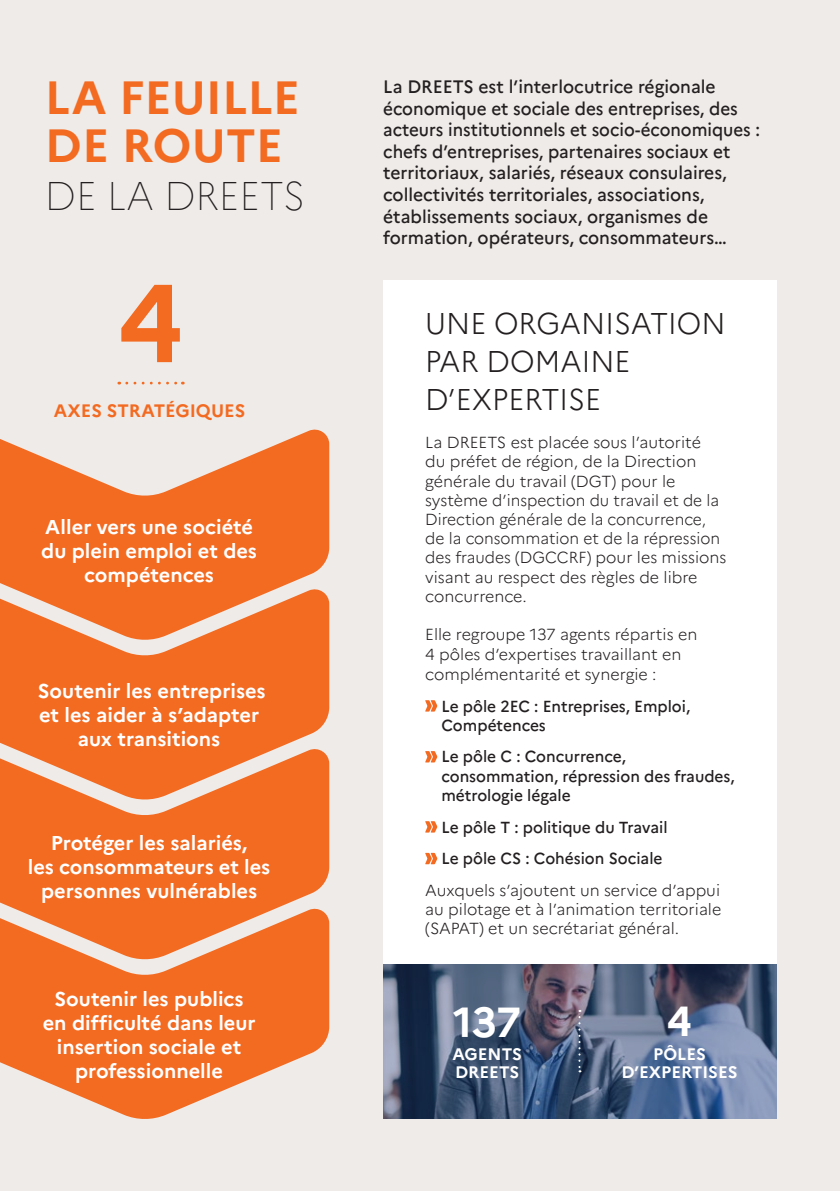
<style>
.page{position:relative;width:840px;height:1191px;background:#fff}
.page>*{position:absolute;margin:0;border:0;box-sizing:border-box;transform-origin:0 0}
.t1{font:700 110.4px "Marianne";color:#f36a21}
.t2{font:700 46.6px/48px "Marianne";color:#f36a21}
.t3{font:700 42px "Marianne";color:#fff}
.t4{font:100 40px "Marianne";color:#231f20;scale:.96 1}
.t5{font:300 30px/38px "Marianne";color:#231f20}
.t6{font:700 20px/24px "Marianne";color:#fff;text-align:center}
.t7{font:500 18px/21.6px "Marianne";color:#231f20}
.t8{font:700 18px "Marianne";color:#f36a21}
.t9{font:700 16.6px/18.8px "Marianne";color:#fff;text-align:center}
.t10{font:300 16px/19.2px "Marianne";color:#231f20}
.t11{font:500 16px/19.2px "Marianne";color:#231f20}
</style>
<div class="page">
<div style="left:0;top:0;width:839px;height:1191px;background:#efebe8"></div>
<svg style="left:0;top:429px;width:329px;height:157px;fill:#f36a21"></svg>
<svg style="left:0;top:586px;width:329px;height:160px;background:#f27635"></svg>
<svg style="left:0;top:746px;width:329px;height:160px;background:#f27735"></svg>
<svg style="left:0;top:906px;width:329px;height:213px;fill:#f36a21"></svg>
<div style="left:383px;top:281px;width:393px;height:838px;background:#fff"></div>
<svg style="left:425px;top:700px;width:12px;height:11px"></svg>
<svg style="left:425px;top:751px;width:12px;height:11px"></svg>
<svg style="left:425px;top:821px;width:12px;height:11px"></svg>
<svg style="left:425px;top:853px;width:12px;height:11px"></svg>
<svg style="left:127px;top:382px;width:56px;height:2px"></svg>
<svg style="left:383px;top:964px;width:393px;height:155px;background:#51617f"></svg>
<svg style="left:578px;top:1010px;width:2px;height:62px"></svg>
<h2 class="t2" style="left:45px;top:74px;width:256px">LA FEUILLE<br>DE ROUTE</h2>
<h3 class="t4" style="left:45px;top:172px;width:273px">DE LA DREETS</h3>
<h1 class="t1" style="left:117px;top:255px;width:68px">4</h1>
<p class="t8" style="left:54px;top:399px;width:193px">AXES STRATÉGIQUES</p>
<p class="t6" style="left:41px;top:515px;width:217px">Aller vers une société du plein emploi et des compétences</p>
<p class="t6" style="left:38px;top:678px;width:229px">Soutenir les entreprises et les aider à s’adapter aux transitions</p>
<p class="t6" style="left:28px;top:831px;width:244px">Protéger les salariés,<br>les consommateurs et les personnes vulnérables</p>
<p class="t6" style="left:43px;top:986px;width:214px">Soutenir les publics en difficulté dans leur insertion sociale et professionnelle</p>
<p class="t7" style="left:383px;top:76px;width:378px">La DREETS est l’interlocutrice régionale économique et sociale des entreprises, des acteurs institutionnels et socio-économiques : chefs d’entreprises, partenaires sociaux et territoriaux, salariés, réseaux consulaires, collectivités territoriales, associations, établissements sociaux, organismes de formation, opérateurs, consommateurs…</p>
<h3 class="t5" style="left:425px;top:304px;width:302px">UNE ORGANISATION<br>PAR DOMAINE<br>D’EXPERTISE</h3>
<p class="t10" style="left:425px;top:433px;width:302px">La DREETS est placée sous l’autorité<br>du préfet de région, de la Direction générale du travail (DGT) pour le système d’inspection du travail et de la Direction générale de la concurrence, de la consommation et de la répression des fraudes (DGCCRF) pour les missions visant au respect des règles de libre concurrence.</p>
<p class="t10" style="left:425px;top:624px;width:273px;line-height:19.8px">Elle regroupe 137 agents répartis en<br>4 pôles d’expertises travaillant en complémentarité et synergie :</p>
<p class="t11" style="left:441px;top:696px;width:250px">Le pôle 2EC : Entreprises, Emploi,<br>Compétences</p>
<p class="t11" style="left:441px;top:747px;width:294px">Le pôle C : Concurrence, consommation, répression des fraudes, métrologie légale</p>
<p class="t11" style="left:441px;top:811px;width:227px;line-height:31.6px">Le pôle T : politique du Travail<br>Le pôle CS : Cohésion Sociale</p>
<p class="t10" style="left:425px;top:880px;width:297px;text-align:justify">Auxquels s’ajoutent un service d’appui au pilotage et à l’animation territoriale (SAPAT) et un secrétariat général.</p>
<h3 class="t3" style="left:453px;top:996px;width:69px">137</h3>
<p class="t9" style="left:452px;top:1044px;width:71px;text-align:left">AGENTS<br>DREETS</p>
<h3 class="t3" style="left:666px;top:995px;width:27px">4</h3>
<p class="t9" style="left:621px;top:1044px;width:118px">PÔLES<br>D’EXPERTISES</p>
</div>
